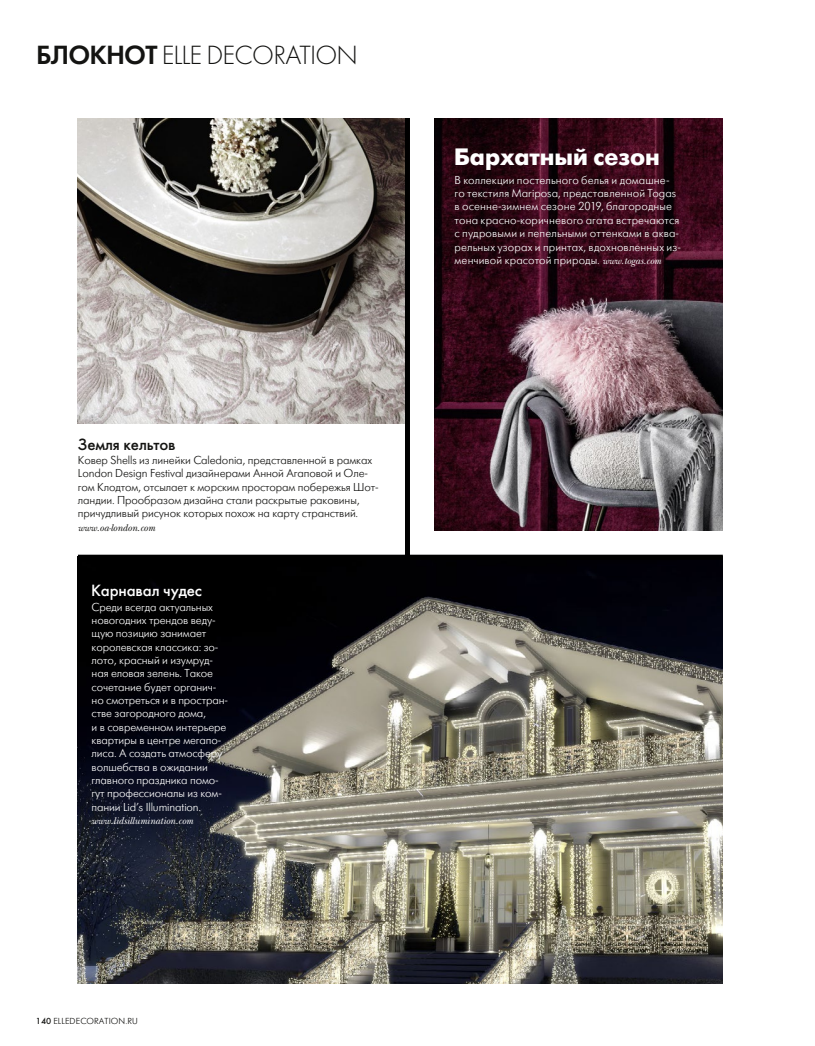
<style>
.page{position:relative;width:815px;height:1046px;background:#fff}
.page>*{position:absolute;margin:0;border:0;box-sizing:border-box;transform-origin:0 0}
.t1{font:300 27.38px "Futura";letter-spacing:-.03em;color:#141412}
.t2{font:700 23.62px "Futura Futuris";color:#fff}
.t3{font:500 17px "Futura";letter-spacing:-.01em;color:#fff}
.t4{font:500 17px "Futura";letter-spacing:-.01em;color:#141412}
.t5{font:300 11.5px/13.4px "Futura Futuris";letter-spacing:-.01em;color:#fff}
.t6{font:300 11.5px/13.4px "Futura Futuris";letter-spacing:.01em;color:#fff}
.t7{font:300 11.5px/13.4px "Futura Futuris";letter-spacing:-.01em;color:#141412}
.t8{font:italic 10px "New Baskerville ITC";letter-spacing:-.01em;color:#fff}
.t9{font:italic 10px "New Baskerville ITC";letter-spacing:-.01em;color:#141412}
.t10{font:300 8.75px "Futura Futuris";letter-spacing:.01em;color:#141412}
.s1{font-family:"Futura Demi";font-weight:400}
.s2{font-family:"New Baskerville ITC";font-weight:400;font-style:italic;font-size:10px}
.s3{font-weight:400}
</style>
<div class="page">
<img style="left:78px;top:559px;width:645px;height:424px">
<img style="left:78px;top:118px;width:327px;height:306px">
<img style="left:434px;top:118px;width:289px;height:412px">
<div style="left:405px;top:118px;width:5px;height:439px;background:#000"></div>
<div style="left:78px;top:554px;width:645px;height:5px;background:#000"></div>
<h1 class="t1" style="left:36px;top:39px;width:324px"><span class="s1">БЛОКНОТ</span> ELLE DECORATION</h1>
<h3 class="t4" style="left:78px;top:433px;width:99px">Земля кельтов</h3>
<p class="t7" style="left:78px;top:453px;width:302px">Ковер Shells из линейки Caledonia, представленной в рамках London Design Festival дизайнерами Анной Агаповой и Оле&shy;гом Клодтом, отсылает к морским просторам побережья Шот&shy;ландии. Прообразом дизайна стали раскрытые раковины, причудливый рисунок которых похож на карту странствий.</p>
<p class="t9" style="left:78px;top:521px;width:79px">www.oa-london.com</p>
<h3 class="t3" style="left:91px;top:580px;width:112px">Карнавал чудес</h3>
<p class="t5" style="left:92px;top:600px;width:138px">Среди всегда актуальных новогодних трендов веду&shy;щую позицию занимает королевская классика: зо&shy;лото, красный и изумруд&shy;ная еловая зелень. Такое сочетание будет органич&shy;но смотреться и в простран&shy;стве загородного дома,<br>и в современном интерьере квартиры в центре мегапо&shy;лиса. А создать атмоcферу волшебства в ожидании главного праздника помо&shy;гут профессионалы из ком&shy;пании Lid’s Illumination.</p>
<p class="t8" style="left:92px;top:814px;width:103px">www.lidsillumination.com</p>
<h2 class="t2" style="left:454px;top:143px;width:207px">Бархатный сезон</h2>
<p class="t6" style="left:455px;top:174px;width:228px">В коллекции постельного белья и домашне&shy;го текстиля Mariposa, представленной Togas в осенне-зимнем сезоне 2019, благородные тона красно-коричневого агата встречаются с пудровыми и пепельными оттенками в аква&shy;рельных узорах и принтах, вдохновленных из&shy;менчивой красотой природы. <span class="s2">www.togas.com</span></p>
<p class="t10" style="left:36px;top:1015px;width:103px"><span class="s3">140</span> ELLEDECORATION.RU</p>
</div>
